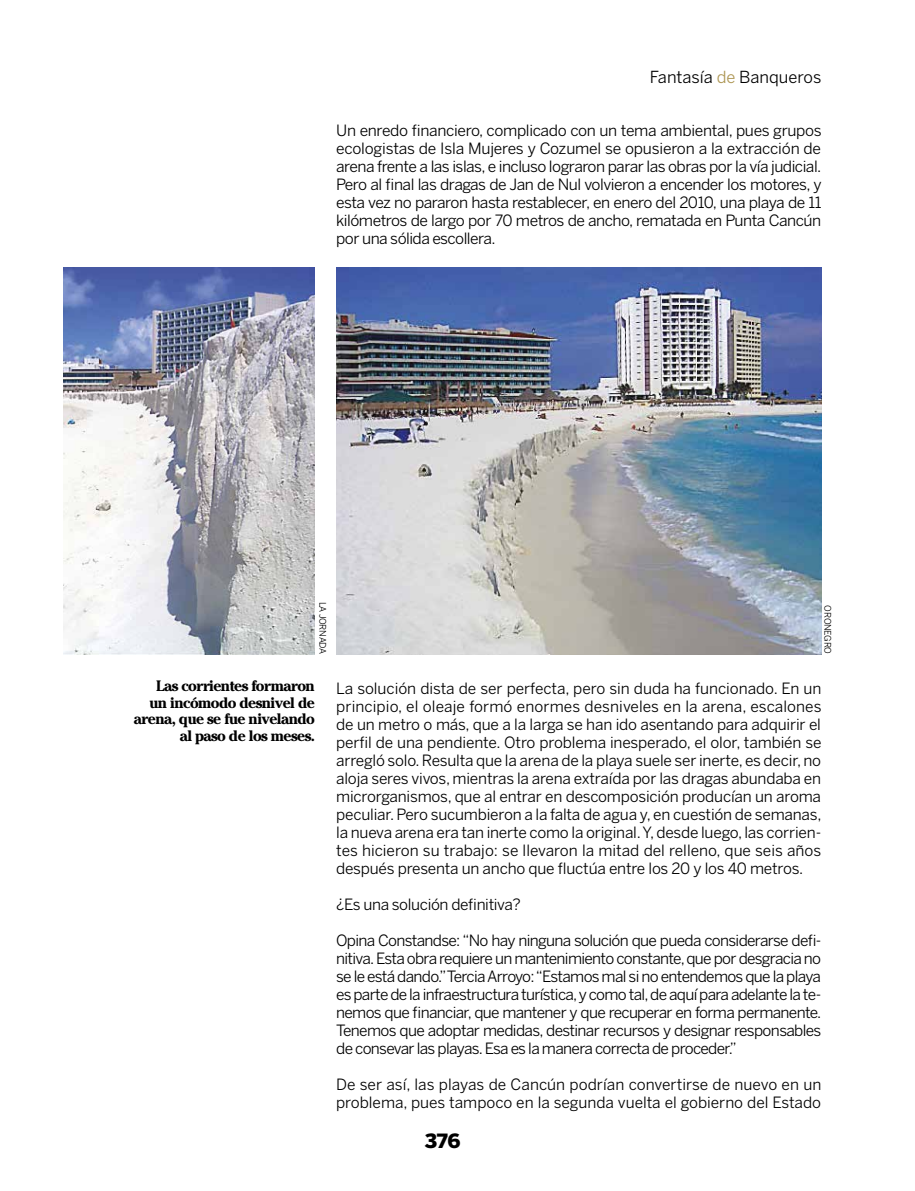
<style>
.page{position:relative;width:915px;height:1191px;background:#fff}
.page>*{position:absolute;margin:0;border:0;box-sizing:border-box;transform-origin:0 0}
.t1{font:900 19.5px "Benton Sans";color:#000}
.t2{font:16.5px "Benton Sans";color:#000}
.t3{font:15.45px/18px "Benton Sans";letter-spacing:-.02em;color:#000;text-align:justify}
.t4{font:700 15px/16.5px "Cheltenham Std";letter-spacing:-.04em;color:#000;text-align:right}
.t5{font:9px "Benton Sans";letter-spacing:-.025em;color:#000}
.s1{color:#ad9653}
</style>
<div class="page">
<img style="left:64px;top:267px;width:251px;height:387px">
<img style="left:336px;top:267px;width:485px;height:387px">
<p class="t2" style="left:649px;top:67px;width:173px">Fantasía <span class="s1">de</span> Banqueros</p>
<p class="t3" style="left:336px;top:121px;width:487px">Un enredo financiero, complicado con un tema ambiental, pues grupos ecologistas de Isla Mujeres y Cozumel se opusieron a la extracción de arena frente a las islas, e incluso lograron parar las obras por la vía judicial.<br>Pero al final las dragas de Jan de Nul volvieron a encender los motores, y esta vez no pararon hasta restablecer, en enero del 2010, una playa de 11 kilómetros de largo por 70 metros de ancho, rematada en Punta Cancún por una sólida escollera.</p>
<p class="t5" style="left:328px;top:601px;width:54px;rotate:90deg">LA JORNADA</p>
<p class="t5" style="left:832px;top:605px;width:50px;rotate:90deg">ORONEGRO</p>
<p class="t4" style="left:134px;top:678px;width:182px">Las corrientes formaron<br>un incómodo desnivel de arena, que se fue nivelando al paso de los meses.</p>
<p class="t3" style="left:336px;top:679px;width:486px">La solución dista de ser perfecta, pero sin duda ha funcionado. En un principio, el oleaje formó enormes desniveles en la arena, escalones de un metro o más, que a la larga se han ido asentando para adquirir el perfil de una pendiente. Otro problema inesperado, el olor, también se arregló solo. Resulta que la arena de la playa suele ser inerte, es decir, no aloja seres vivos, mientras la arena extraída por las dragas abundaba en microrganismos, que al entrar en descomposición producían un aroma peculiar. Pero sucumbieron a la falta de agua y, en cuestión de semanas, la nueva arena era tan inerte como la original. Y, desde luego, las corrien&shy;tes hicieron su trabajo: se llevaron la mitad del relleno, que seis años después presenta un ancho que fluctúa entre los 20 y los 40 metros.</p>
<p class="t3" style="left:336px;top:895px;width:186px">¿Es una solución definitiva?</p>
<p class="t3" style="left:336px;top:931px;width:486px">Opina Constandse: “No hay ninguna solución que pueda considerarse defi&shy;nitiva. Esta obra requiere un mantenimiento constante, que por desgracia no se le está dando.” Tercia Arroyo: “Estamos mal si no entendemos que la playa es parte de la infraestructura turística, y como tal, de aquí para adelante la te&shy;nemos que financiar, que mantener y que recuperar en forma permanente.<br>Tenemos que adoptar medidas, destinar recursos y designar responsables de consevar las playas. Esa es la manera correcta de proceder.”</p>
<p class="t3" style="left:336px;top:1075px;width:486px">De ser así, las playas de Cancún podrían convertirse de nuevo en un problema, pues tampoco en la segunda vuelta el gobierno del Estado</p>
<p class="t1" style="left:424px;top:1129px;width:37px">376</p>
</div>
